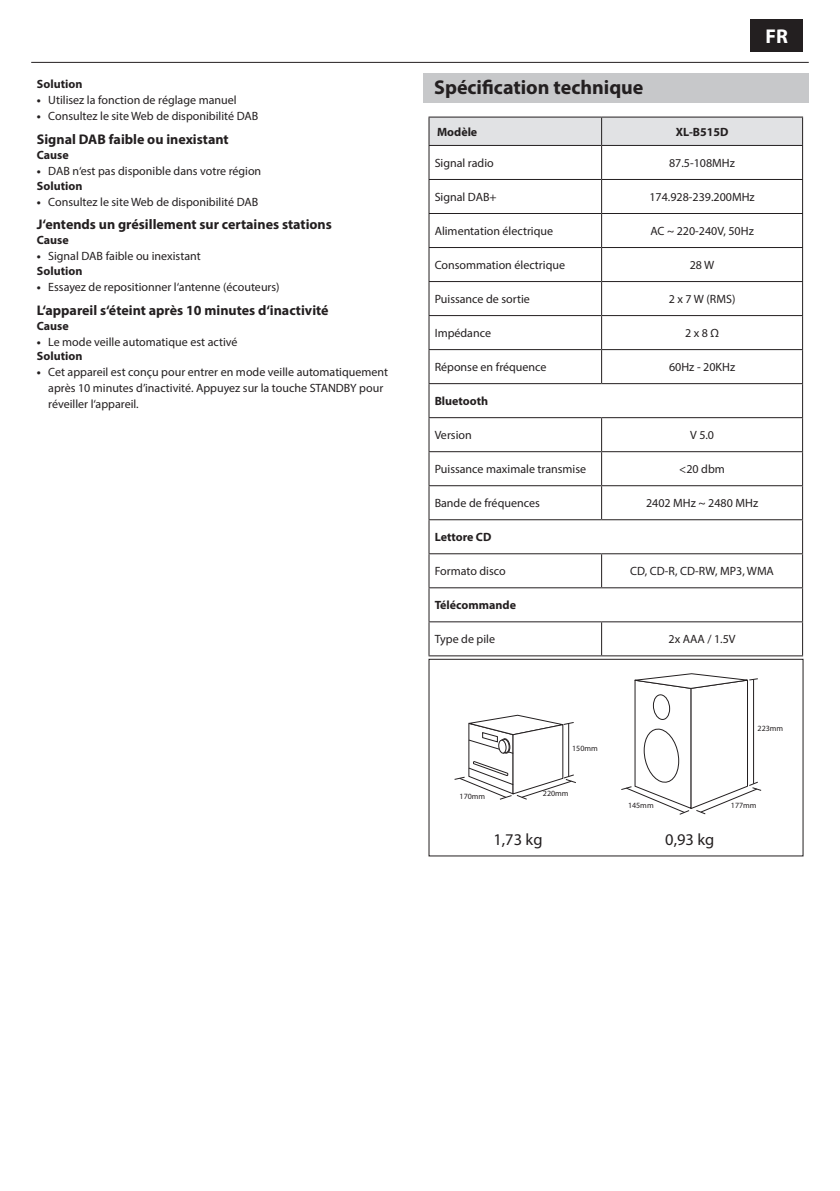
<style>
.page{position:relative;width:840px;height:1191px;background:#fff}
.page>*{position:absolute;margin:0;border:0;box-sizing:border-box;transform-origin:0 0}
.t1{font:700 20px "Myriad Pro";color:#231f20}
.t2{font:700 20px "Myriad Pro";color:#fff}
.t3{font:16.4px "Myriad Pro";color:#231f20}
.t4{font:700 14px "Myriad Pro";color:#231f20}
.t5{font:12px/14.8px "Myriad Pro";color:#231f20}
.t6{font:700 12px "Myriad Pro";color:#231f20}
.t7{font:8px "Myriad Pro";color:#231f20}
.s1{font-weight:700}
</style>
<div class="page">
<div style="left:422px;top:74px;width:386px;height:29px;background:#c7c8ca"></div>
<svg style="left:601px;top:146px;width:200px;height:509px"></svg>
<svg style="left:428px;top:117px;width:374px;height:28px;background:#dcdcde"></svg>
<hr style="left:428px;top:145px;width:173px;height:1px;background:#231f20">
<hr style="left:428px;top:146px;width:1px;height:33px;background:#231f20">
<hr style="left:601px;top:145px;width:201px;height:1px;background:#231f20">
<hr style="left:600px;top:146px;width:1px;height:33px;background:#231f20">
<hr style="left:801px;top:146px;width:1px;height:33px;background:#231f20">
<hr style="left:428px;top:179px;width:173px;height:1px;background:#231f20">
<hr style="left:428px;top:180px;width:1px;height:33px;background:#231f20">
<hr style="left:601px;top:179px;width:201px;height:1px;background:#231f20">
<hr style="left:600px;top:180px;width:1px;height:33px;background:#231f20">
<hr style="left:801px;top:180px;width:1px;height:33px;background:#231f20">
<hr style="left:428px;top:213px;width:173px;height:1px;background:#231f20">
<hr style="left:428px;top:214px;width:1px;height:33px;background:#231f20">
<hr style="left:601px;top:213px;width:201px;height:1px;background:#231f20">
<hr style="left:600px;top:214px;width:1px;height:33px;background:#231f20">
<hr style="left:801px;top:214px;width:1px;height:33px;background:#231f20">
<hr style="left:428px;top:247px;width:173px;height:1px;background:#231f20">
<hr style="left:428px;top:248px;width:1px;height:33px;background:#231f20">
<hr style="left:601px;top:247px;width:201px;height:1px;background:#231f20">
<hr style="left:600px;top:248px;width:1px;height:33px;background:#231f20">
<hr style="left:801px;top:248px;width:1px;height:33px;background:#231f20">
<hr style="left:428px;top:281px;width:173px;height:1px;background:#231f20">
<hr style="left:428px;top:282px;width:1px;height:33px;background:#231f20">
<hr style="left:601px;top:281px;width:201px;height:1px;background:#231f20">
<hr style="left:600px;top:282px;width:1px;height:33px;background:#231f20">
<hr style="left:801px;top:282px;width:1px;height:33px;background:#231f20">
<hr style="left:428px;top:315px;width:173px;height:1px;background:#231f20">
<hr style="left:428px;top:316px;width:1px;height:33px;background:#231f20">
<hr style="left:601px;top:315px;width:201px;height:1px;background:#231f20">
<hr style="left:600px;top:316px;width:1px;height:33px;background:#231f20">
<hr style="left:801px;top:316px;width:1px;height:33px;background:#231f20">
<hr style="left:428px;top:349px;width:173px;height:1px;background:#231f20">
<hr style="left:428px;top:350px;width:1px;height:33px;background:#231f20">
<hr style="left:601px;top:349px;width:201px;height:1px;background:#231f20">
<hr style="left:600px;top:350px;width:1px;height:33px;background:#231f20">
<hr style="left:801px;top:350px;width:1px;height:33px;background:#231f20">
<hr style="left:428px;top:383px;width:173px;height:1px;background:#231f20">
<hr style="left:428px;top:384px;width:1px;height:33px;background:#231f20">
<hr style="left:601px;top:383px;width:201px;height:1px;background:#231f20">
<hr style="left:801px;top:384px;width:1px;height:33px;background:#231f20">
<hr style="left:428px;top:417px;width:173px;height:1px;background:#231f20">
<hr style="left:428px;top:418px;width:1px;height:33px;background:#231f20">
<hr style="left:601px;top:417px;width:201px;height:1px;background:#231f20">
<hr style="left:600px;top:418px;width:1px;height:33px;background:#231f20">
<hr style="left:801px;top:418px;width:1px;height:33px;background:#231f20">
<hr style="left:428px;top:451px;width:173px;height:1px;background:#231f20">
<hr style="left:428px;top:452px;width:1px;height:33px;background:#231f20">
<hr style="left:601px;top:451px;width:201px;height:1px;background:#231f20">
<hr style="left:600px;top:452px;width:1px;height:33px;background:#231f20">
<hr style="left:801px;top:452px;width:1px;height:33px;background:#231f20">
<hr style="left:428px;top:485px;width:173px;height:1px;background:#231f20">
<hr style="left:428px;top:486px;width:1px;height:33px;background:#231f20">
<hr style="left:601px;top:485px;width:201px;height:1px;background:#231f20">
<hr style="left:600px;top:486px;width:1px;height:33px;background:#231f20">
<hr style="left:801px;top:486px;width:1px;height:33px;background:#231f20">
<hr style="left:428px;top:519px;width:173px;height:1px;background:#231f20">
<hr style="left:428px;top:520px;width:1px;height:33px;background:#231f20">
<hr style="left:601px;top:519px;width:201px;height:1px;background:#231f20">
<hr style="left:801px;top:520px;width:1px;height:33px;background:#231f20">
<hr style="left:428px;top:553px;width:173px;height:1px;background:#231f20">
<hr style="left:428px;top:554px;width:1px;height:33px;background:#231f20">
<hr style="left:601px;top:553px;width:201px;height:1px;background:#231f20">
<hr style="left:600px;top:554px;width:1px;height:33px;background:#231f20">
<hr style="left:801px;top:554px;width:1px;height:33px;background:#231f20">
<hr style="left:428px;top:587px;width:173px;height:1px;background:#231f20">
<hr style="left:428px;top:588px;width:1px;height:33px;background:#231f20">
<hr style="left:601px;top:587px;width:201px;height:1px;background:#231f20">
<hr style="left:801px;top:588px;width:1px;height:33px;background:#231f20">
<hr style="left:428px;top:621px;width:173px;height:1px;background:#231f20">
<hr style="left:428px;top:622px;width:1px;height:33px;background:#231f20">
<hr style="left:601px;top:621px;width:201px;height:1px;background:#231f20">
<hr style="left:600px;top:622px;width:1px;height:33px;background:#231f20">
<hr style="left:801px;top:622px;width:1px;height:33px;background:#231f20">
<hr style="left:428px;top:655px;width:173px;height:1px;background:#231f20">
<hr style="left:601px;top:655px;width:201px;height:1px;background:#231f20">
<svg style="left:454px;top:714px;width:122px;height:86px"></svg>
<hr style="left:568px;top:723px;width:1px;height:53px;background:#231f20">
<svg style="left:621px;top:673px;width:140px;height:142px"></svg>
<div style="left:428px;top:659px;width:375px;height:197px;border:1px solid #231f20"></div>
<hr style="left:31px;top:62px;width:777px;height:1px;background:#231f20">
<div style="left:750px;top:19px;width:52px;height:32px;background:#231f20"></div>
<p class="t6" style="left:37px;top:77px;width:47px">Solution</p>
<p class="t5" style="left:37px;top:93px;width:201px"><span class="s1">•</span> Utilisez la fonction de réglage manuel</p>
<p class="t5" style="left:37px;top:109px;width:223px"><span class="s1">•</span> Consultez le site Web de disponibilité DAB</p>
<p class="t4" style="left:37px;top:130px;width:193px">Signal DAB faible ou inexistant</p>
<p class="t6" style="left:37px;top:147px;width:33px">Cause</p>
<p class="t5" style="left:37px;top:163px;width:226px"><span class="s1">•</span> DAB n‘est pas disponible dans votre région<br><span class="s1">Solution</span></p>
<p class="t5" style="left:37px;top:194px;width:223px"><span class="s1">•</span> Consultez le site Web de disponibilité DAB</p>
<p class="t4" style="left:37px;top:215px;width:296px">J‘entends un grésillement sur certaines stations</p>
<p class="t6" style="left:37px;top:232px;width:33px">Cause</p>
<p class="t5" style="left:37px;top:248px;width:165px"><span class="s1">•</span> Signal DAB faible ou inexistant<br><span class="s1">Solution</span></p>
<p class="t5" style="left:37px;top:279px;width:244px"><span class="s1">•</span> Essayez de repositionner l‘antenne (écouteurs)</p>
<p class="t4" style="left:37px;top:301px;width:293px">L‘appareil s‘éteint après 10 minutes d‘inactivité</p>
<p class="t6" style="left:37px;top:318px;width:33px">Cause</p>
<p class="t5" style="left:37px;top:334px;width:202px"><span class="s1">•</span> Le mode veille automatique est activé<br><span class="s1">Solution</span></p>
<p class="t5" style="left:48px;top:364px;width:341px;line-height:16px;text-indent:-11px"><span class="s1">•</span> Cet appareil est conçu pour entrer en mode veille automatiquement après 10 minutes d’inactivité. Appuyez sur la touche STANDBY pour réveiller l‘appareil.</p>
<h1 class="t2" style="left:765px;top:23px;width:24px">FR</h1>
<h1 class="t1" style="left:434px;top:75px;width:211px">Spécification technique</h1>
<p class="t6" style="left:437px;top:124px;width:42px">Modèle</p>
<p class="t6" style="left:675px;top:124px;width:54px">XL-B515D</p>
<p class="t5" style="left:434px;top:155px;width:60px">Signal radio</p>
<p class="t5" style="left:668px;top:155px;width:67px">87.5-108MHz</p>
<p class="t5" style="left:434px;top:189px;width:64px">Signal DAB+</p>
<p class="t5" style="left:649px;top:189px;width:107px">174.928-239.200MHz</p>
<p class="t5" style="left:434px;top:223px;width:120px">Alimentation électrique</p>
<p class="t5" style="left:650px;top:223px;width:105px">AC ~ 220-240V, 50Hz</p>
<p class="t5" style="left:434px;top:257px;width:132px">Consommation électrique</p>
<p class="t5" style="left:689px;top:257px;width:26px">28 W</p>
<p class="t5" style="left:434px;top:291px;width:97px">Puissance de sortie</p>
<p class="t5" style="left:668px;top:291px;width:68px">2 x 7 W (RMS)</p>
<p class="t5" style="left:434px;top:325px;width:58px">Impédance</p>
<p class="t5" style="left:684px;top:325px;width:35px">2 x 8 Ω</p>
<p class="t5" style="left:434px;top:359px;width:113px">Réponse en fréquence</p>
<p class="t5" style="left:668px;top:359px;width:68px">60Hz - 20KHz</p>
<p class="t6" style="left:434px;top:393px;width:55px">Bluetooth</p>
<p class="t5" style="left:434px;top:427px;width:39px">Version</p>
<p class="t5" style="left:689px;top:427px;width:26px">V 5.0</p>
<p class="t5" style="left:434px;top:461px;width:153px">Puissance maximale transmise</p>
<p class="t5" style="left:679px;top:461px;width:47px">&lt;20 dbm</p>
<p class="t5" style="left:434px;top:495px;width:107px">Bande de fréquences</p>
<p class="t5" style="left:645px;top:495px;width:114px">2402 MHz ~ 2480 MHz</p>
<p class="t6" style="left:434px;top:529px;width:58px">Lettore CD</p>
<p class="t5" style="left:434px;top:564px;width:73px">Formato disco</p>
<p class="t5" style="left:630px;top:564px;width:145px">CD, CD-R, CD-RW, MP3, WMA</p>
<p class="t6" style="left:434px;top:597px;width:83px">Télécommande</p>
<p class="t5" style="left:434px;top:632px;width:62px">Type de pile</p>
<p class="t5" style="left:668px;top:632px;width:68px">2x AAA / 1.5V</p>
<p class="t7" style="left:572px;top:743px;width:27px">150mm</p>
<p class="t7" style="left:757px;top:723px;width:27px">223mm</p>
<p class="t7" style="left:459px;top:792px;width:27px">170mm</p>
<p class="t7" style="left:542px;top:788px;width:27px">220mm</p>
<p class="t7" style="left:627px;top:800px;width:27px">145mm</p>
<p class="t7" style="left:730px;top:801px;width:27px">177mm</p>
<h2 class="t3" style="left:493px;top:829px;width:51px">1,73 kg</h2>
<h2 class="t3" style="left:665px;top:829px;width:51px">0,93 kg</h2>
</div>
